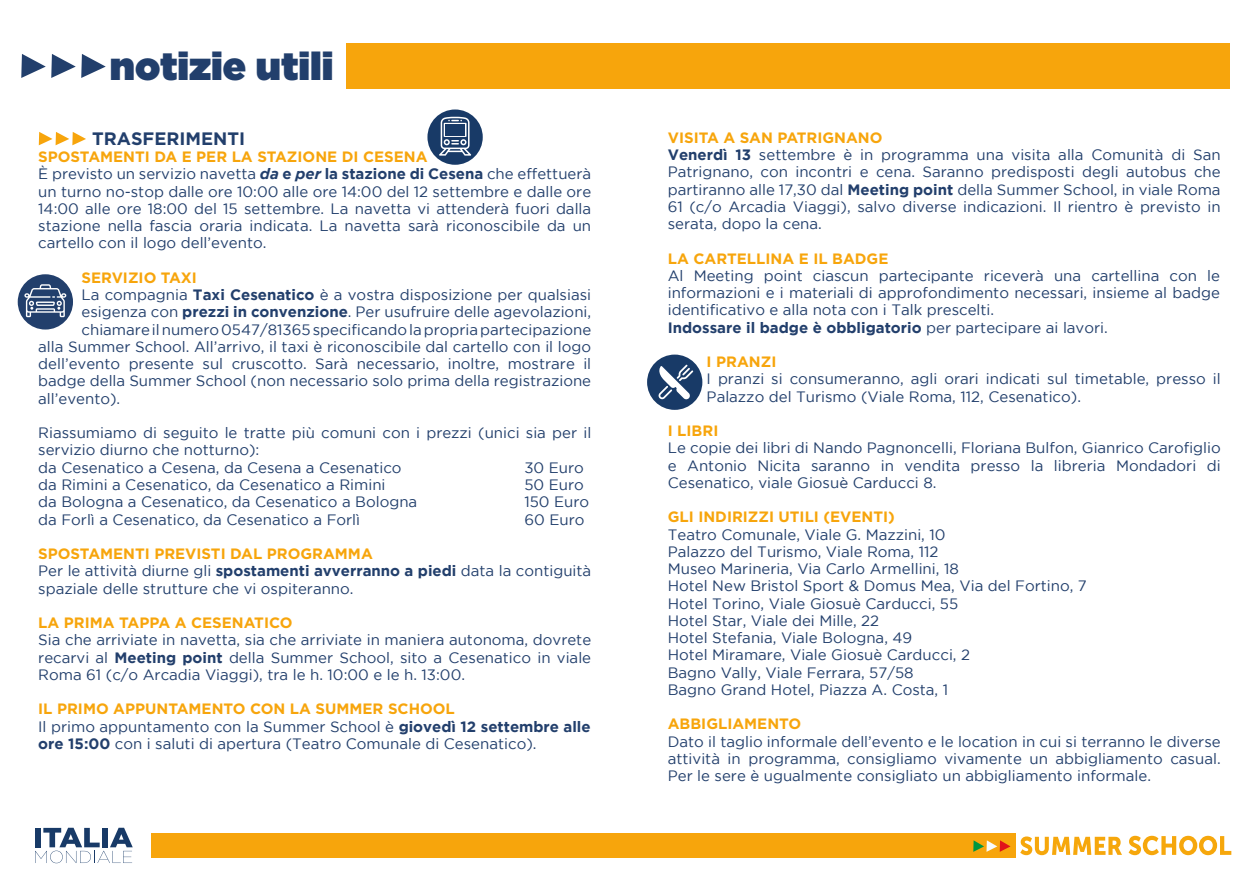
<style>
.page{position:relative;width:1259px;height:893px;background:#fff}
.page>*{position:absolute;margin:0;border:0;box-sizing:border-box;transform-origin:0 0}
.t1{font:900 39px "Gotham";color:#223f6c}
.t2{font:700 18px "Gotham";color:#223f6c}
.t3{font:15px/17.2px "Gotham";color:#223f6c}
.t4{font:700 15px "Gotham";color:#f7a50c}
.s1{font-weight:700;color:#f7a50c}
.s2{font-weight:700;font-style:italic}
.s3{font-weight:700}
</style>
<div class="page">
<svg style="left:21px;top:54px;width:85px;height:24px"></svg>
<svg style="left:39px;top:132px;width:47px;height:13px"></svg>
<div style="left:151px;top:833px;width:551px;height:24px;background:#f7a50c"></div>
<svg style="left:35px;top:828px;width:98px;height:35px"></svg>
<svg style="left:427px;top:109px;width:56px;height:56px"></svg>
<svg style="left:18px;top:274px;width:55px;height:56px"></svg>
<div style="left:346px;top:43px;width:883px;height:46px;background:#f7a50c"></div>
<div style="left:659px;top:833px;width:356px;height:24px;background:#f7a50c"></div>
<svg style="left:973px;top:840px;width:37px;height:12px"></svg>
<svg style="left:1020px;top:836px;width:102px;height:19px"></svg>
<svg style="left:1128px;top:836px;width:103px;height:19px"></svg>
<svg style="left:647px;top:355px;width:55px;height:55px"></svg>
<h1 class="t1" style="left:110px;top:44px;width:225px">notizie utili</h1>
<p class="t2" style="left:92px;top:128px;width:154px">TRASFERIMENTI</p>
<p class="t3" style="left:38px;top:148px;width:554px"><span class="s1">SPOSTAMENTI DA E PER LA STAZIONE DI CESENA<br></span>È previsto un servizio navetta <span class="s2">da</span> <span class="s3">e</span> <span class="s2">per</span> <span class="s3">la stazione di Cesena</span> che effettuerà un turno no-stop dalle ore 10:00 alle ore 14:00 del 12 settembre e dalle ore 14:00 alle ore 18:00 del 15 settembre. La navetta vi attenderà fuori dalla stazione nella fascia oraria indicata. La navetta sarà riconoscibile da un cartello con il logo dell’evento.</p>
<p class="t4" style="left:81px;top:269px;width:117px">SERVIZIO TAXI</p>
<p class="t3" style="left:81px;top:286px;width:511px">La compagnia <span class="s3">Taxi Cesenatico</span> è a vostra disposizione per qualsiasi</p>
<p class="t3" style="left:81px;top:303px;width:511px">esigenza con <span class="s3">prezzi in convenzione</span>. Per usufruire delle agevolazioni,</p>
<p class="t3" style="left:81px;top:321px;width:511px">chiamare il numero 0547/81365 specificando la propria partecipazione</p>
<p class="t3" style="left:38px;top:338px;width:554px">alla Summer School. All’arrivo, il taxi è riconoscibile dal cartello con il logo</p>
<p class="t3" style="left:38px;top:355px;width:554px">dell’evento presente sul cruscotto. Sarà necessario, inoltre, mostrare il</p>
<p class="t3" style="left:38px;top:372px;width:554px">badge della Summer School (non necessario solo prima della registrazione</p>
<p class="t3" style="left:38px;top:390px;width:83px">all’evento).</p>
<p class="t3" style="left:38px;top:424px;width:554px">Riassumiamo di seguito le tratte più comuni con i prezzi (unici sia per il servizio diurno che notturno):<br>da Cesenatico a Cesena, da Cesena a Cesenatico</p>
<p class="t3" style="left:524px;top:459px;width:61px">30 Euro</p>
<p class="t3" style="left:38px;top:476px;width:349px">da Rimini a Cesenatico, da Cesenatico a Rimini</p>
<p class="t3" style="left:524px;top:476px;width:61px">50 Euro</p>
<p class="t3" style="left:38px;top:493px;width:380px">da Bologna a Cesenatico, da Cesenatico a Bologna</p>
<p class="t3" style="left:524px;top:493px;width:66px">150 Euro</p>
<p class="t3" style="left:38px;top:510px;width:323px">da Forlì a Cesenatico, da Cesenatico a Forlì</p>
<p class="t3" style="left:524px;top:510px;width:61px">60 Euro</p>
<p class="t3" style="left:38px;top:545px;width:554px"><span class="s1">SPOSTAMENTI PREVISTI DAL PROGRAMMA<br></span>Per le attività diurne gli <span class="s3">spostamenti avverranno a piedi</span> data la contiguità spaziale delle strutture che vi ospiteranno.</p>
<p class="t4" style="left:38px;top:614px;width:256px">LA PRIMA TAPPA A CESENATICO</p>
<p class="t3" style="left:38px;top:631px;width:554px;text-align:justify">Sia che arriviate in navetta, sia che arriviate in maniera autonoma, dovrete recarvi al <span class="s3">Meeting point</span> della Summer School, sito a Cesenatico in viale Roma 61 (c/o Arcadia Viaggi), tra le h. 10:00 e le h. 13:00.</p>
<p class="t3" style="left:38px;top:700px;width:554px"><span class="s1">IL PRIMO APPUNTAMENTO CON LA SUMMER SCHOOL<br></span>Il primo appuntamento con la Summer School è <span class="s3">giovedì 12 settembre alle ore 15:00</span> con i saluti di apertura (Teatro Comunale di Cesenatico).</p>
<p class="t3" style="left:668px;top:129px;width:554px"><span class="s1">VISITA A SAN PATRIGNANO<br></span><span class="s3">Venerdì 13</span> settembre è in programma una visita alla Comunità di San Patrignano, con incontri e cena. Saranno predisposti degli autobus che partiranno alle 17,30 dal <span class="s3">Meeting point</span> della Summer School, in viale Roma 61 (c/o Arcadia Viaggi), salvo diverse indicazioni. Il rientro è previsto in serata, dopo la cena.</p>
<p class="t4" style="left:668px;top:250px;width:222px">LA CARTELLINA E IL BADGE</p>
<p class="t3" style="left:668px;top:267px;width:554px">Al Meeting point ciascun partecipante riceverà una cartellina con le informazioni e i materiali di approfondimento necessari, insieme al badge identificativo e alla nota con i Talk prescelti.<br><span class="s3">Indossare il badge è obbligatorio</span> per partecipare ai lavori.</p>
<p class="t4" style="left:706px;top:353px;width:71px">I PRANZI</p>
<p class="t3" style="left:706px;top:370px;width:515px">I pranzi si consumeranno, agli orari indicati sul timetable, presso il<br>Palazzo del Turismo (Viale Roma, 112, Cesenatico).</p>
<p class="t4" style="left:668px;top:422px;width:52px">I LIBRI</p>
<p class="t3" style="left:668px;top:439px;width:554px;text-align:justify">Le copie dei libri di Nando Pagnoncelli, Floriana Bulfon, Gianrico Carofiglio e Antonio Nicita saranno in vendita presso la libreria Mondadori di Cesenatico, viale Giosuè Carducci 8.</p>
<p class="t4" style="left:668px;top:508px;width:228px">GLI INDIRIZZI UTILI (EVENTI)</p>
<p class="t3" style="left:668px;top:525px;width:420px">Teatro Comunale, Viale G. Mazzini, 10<br>Palazzo del Turismo, Viale Roma, 112<br>Museo Marineria, Via Carlo Armellini, 18<br>Hotel New Bristol Sport &amp; Domus Mea, Via del Fortino, 7<br>Hotel Torino, Viale Giosuè Carducci, 55<br>Hotel Star, Viale dei Mille, 22<br>Hotel Stefania, Viale Bologna, 49<br>Hotel Miramare, Viale Giosuè Carducci, 2<br>Bagno Vally, Viale Ferrara, 57/58<br>Bagno Grand Hotel, Piazza A. Costa, 1</p>
<p class="t4" style="left:668px;top:715px;width:135px">ABBIGLIAMENTO</p>
<p class="t3" style="left:668px;top:732px;width:554px;text-align:justify">Dato il taglio informale dell’evento e le location in cui si terranno le diverse attività in programma, consigliamo vivamente un abbigliamento casual.<br>Per le sere è ugualmente consigliato un abbigliamento informale.</p>
</div>
